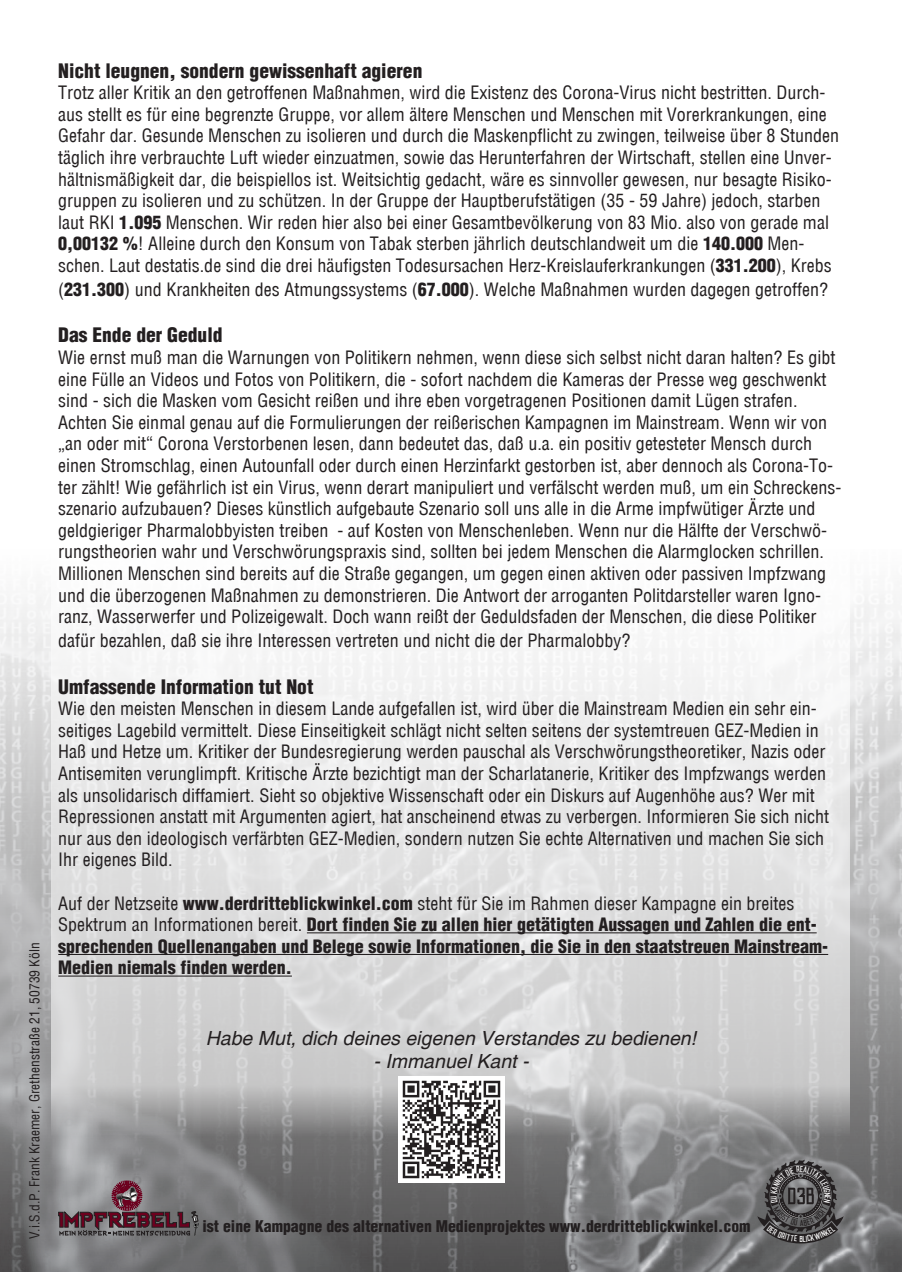
<style>
.page{position:relative;width:902px;height:1272px;background:#fff}
.page>*{position:absolute;margin:0;border:0;box-sizing:border-box;transform-origin:0 0}
.t1{font:900 condensed 19.5px "Helvetica";color:#231f20}
.t2{font:italic 19.5px "Helvetica";color:#231f20}
.t3{font:condensed 18px/21.6px "Helvetica";color:#231f20}
.t4{font:900 condensed 18px/21.6px "Helvetica";color:#231f20}
.t5{font:900 condensed 15.75px "Helvetica";color:#231f20}
.t6{font:condensed 13.5px "Helvetica";color:#231f20}
.t7{font:8.4px "Alter";color:#fff}
.s1{font-weight:900}
.s2{font-weight:400}
</style>
<div class="page">
<img style="left:0;top:594px;width:901px;height:677px">
<svg style="left:51px;top:594px;width:798px;height:565px"></svg>
<hr style="left:307px;top:932px;width:509px;height:1px;background:#231f20">
<hr style="left:58px;top:953px;width:770px;height:1px;background:#231f20">
<hr style="left:58px;top:975px;width:234px;height:1px;background:#231f20">
<img style="left:398px;top:1076px;width:106px;height:106px">
<svg style="left:58px;top:1178px;width:140px;height:58px"></svg>
<svg style="left:757px;top:1159px;width:86px;height:84px"></svg>
<p class="t6" style="left:26px;top:1239px;width:298px;rotate:-90deg">V.i.S.d.P. Frank Kraemer, Grethenstraße 21, 50739 Köln</p>
<p class="t1" style="left:58px;top:58px;width:365px">Nicht leugnen, sondern gewissenhaft agieren</p>
<p class="t3" style="left:58px;top:82px;width:782px">Trotz aller Kritik an den getroffenen Maßnahmen, wird die Existenz des Corona-Virus nicht bestritten. Durch&shy;aus stellt es für eine begrenzte Gruppe, vor allem ältere Menschen und Menschen mit Vorerkrankungen, eine Gefahr dar. Gesunde Menschen zu isolieren und durch die Maskenpflicht zu zwingen, teilweise über 8 Stunden täglich ihre verbrauchte Luft wieder einzuatmen, sowie das Herunterfahren der Wirtschaft, stellen eine Unver&shy;hältnismäßigkeit dar, die beispiellos ist. Weitsichtig gedacht, wäre es sinnvoller gewesen, nur besagte Risiko&shy;gruppen zu isolieren und zu schützen. In der Gruppe der Hauptberufstätigen (35 - 59 Jahre) jedoch, starben laut RKI <span class="s1">1.095</span> Menschen. Wir reden hier also bei einer Gesamtbevölkerung von 83 Mio. also von gerade mal <span class="s1">0,00132 %</span>! Alleine durch den Konsum von Tabak sterben jährlich deutschlandweit um die <span class="s1">140.000</span> Men&shy;schen. Laut destatis.de sind die drei häufigsten Todesursachen Herz-Kreislauferkrankungen (<span class="s1">331.200</span>), Krebs</p>
<p class="t3" style="left:58px;top:278px;width:771px">(<span class="s1">231.300</span>) und Krankheiten des Atmungssystems (<span class="s1">67.000</span>). Welche Maßnahmen wurden dagegen getroffen?</p>
<p class="t1" style="left:58px;top:323px;width:166px">Das Ende der Geduld</p>
<p class="t3" style="left:58px;top:346px;width:784px">Wie ernst muß man die Warnungen von Politikern nehmen, wenn diese sich selbst nicht daran halten? Es gibt eine Fülle an Videos und Fotos von Politikern, die - sofort nachdem die Kameras der Presse weg geschwenkt sind - sich die Masken vom Gesicht reißen und ihre eben vorgetragenen Positionen damit Lügen strafen.<br>Achten Sie einmal genau auf die Formulierungen der reißerischen Kampagnen im Mainstream. Wenn wir von „an oder mit“ Corona Verstorbenen lesen, dann bedeutet das, daß u.a. ein positiv getesteter Mensch durch einen Stromschlag, einen Autounfall oder durch einen Herzinfarkt gestorben ist, aber dennoch als Corona-To&shy;ter zählt! Wie gefährlich ist ein Virus, wenn derart manipuliert und verfälscht werden muß, um ein Schreckens&shy;szenario aufzubauen? Dieses künstlich aufgebaute Szenario soll uns alle in die Arme impfwütiger Ärzte und geldgieriger Pharmalobbyisten treiben - auf Kosten von Menschenleben. Wenn nur die Hälfte der Verschwö&shy;rungstheorien wahr und Verschwörungspraxis sind, sollten bei jedem Menschen die Alarmglocken schrillen.<br>Millionen Menschen sind bereits auf die Straße gegangen, um gegen einen aktiven oder passiven Impfzwang und die überzogenen Maßnahmen zu demonstrieren. Die Antwort der arroganten Politdarsteller waren Igno&shy;ranz, Wasserwerfer und Polizeigewalt. Doch wann reißt der Geduldsfaden der Menschen, die diese Politiker</p>
<p class="t3" style="left:58px;top:629px;width:573px">dafür bezahlen, daß sie ihre Interessen vertreten und nicht die der Pharmalobby?</p>
<p class="t1" style="left:58px;top:674px;width:257px">Umfassende Information tut Not</p>
<p class="t3" style="left:58px;top:697px;width:772px">Wie den meisten Menschen in diesem Lande aufgefallen ist, wird über die Mainstream Medien ein sehr ein&shy;seitiges Lagebild vermittelt. Diese Einseitigkeit schlägt nicht selten seitens der systemtreuen GEZ-Medien in Haß und Hetze um. Kritiker der Bundesregierung werden pauschal als Verschwörungstheoretiker, Nazis oder Antisemiten verunglimpft. Kritische Ärzte bezichtigt man der Scharlatanerie, Kritiker des Impfzwangs werden als unsolidarisch diffamiert. Sieht so objektive Wissenschaft oder ein Diskurs auf Augenhöhe aus? Wer mit Repressionen anstatt mit Argumenten agiert, hat anscheinend etwas zu verbergen. Informieren Sie sich nicht nur aus den ideologisch verfärbten GEZ-Medien, sondern nutzen Sie echte Alternativen und machen Sie sich Ihr eigenes Bild.</p>
<p class="t4" style="left:58px;top:892px;width:771px"><span class="s2">Auf der Netzseite</span> www.derdritteblickwinkel.com <span class="s2">steht für Sie im Rahmen dieser Kampagne ein breites Spektrum an Informationen bereit.</span> Dort finden Sie zu allen hier getätigten Aussagen und Zahlen die ent&shy;sprechenden Quellenangaben und Belege sowie Informationen, die Sie in den staatstreuen Mainstream-Medien niemals finden werden.</p>
<p class="t2" style="left:206px;top:1026px;width:491px">Habe Mut, dich deines eigenen Verstandes zu bedienen!</p>
<p class="t2" style="left:373px;top:1049px;width:156px">- Immanuel Kant -</p>
<p class="t5" style="left:202px;top:1215px;width:549px">ist eine Kampagne des alternativen Medienprojektes www.derdritteblickwinkel.com</p>
<p class="t7" style="left:799px;top:1234px;width:4px">b</p>
</div>
